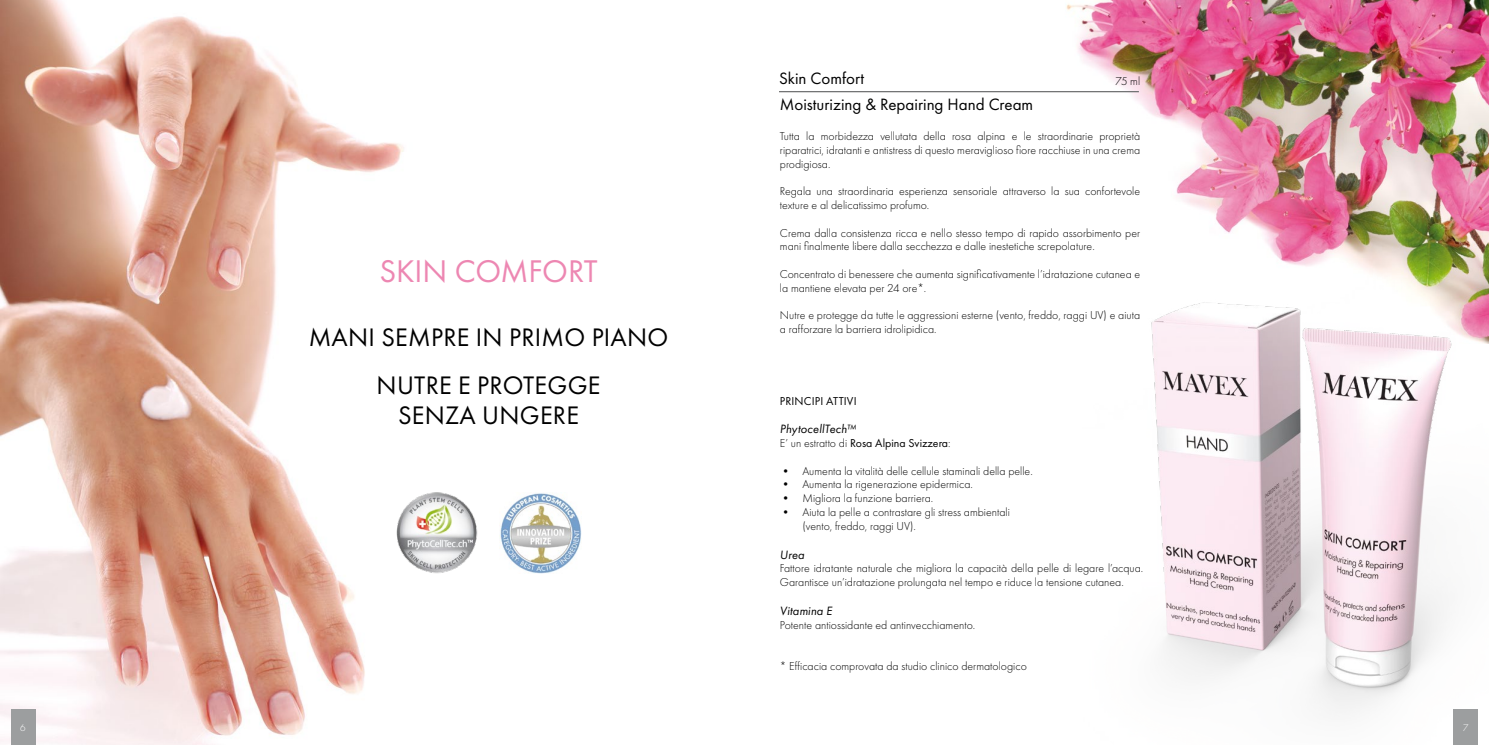
<style>
.page{position:relative;width:1489px;height:745px;background:#fff}
.page>*{position:absolute;margin:0;border:0;box-sizing:border-box;transform-origin:0 0}
.t1{font:32.5px "Futura PT";letter-spacing:-.005em;color:#ed87b2}
.t2{font:26.25px/47.8px "Futura PT";letter-spacing:.01em;color:#000;text-align:center}
.t3{font:17px "Futura PT";color:#000}
.t4{font:italic 12.5px "Futura PT";letter-spacing:.01em;color:#000}
.t5{font:300 11.88px/13.8px "Futura PT";color:#000}
.t6{font:11.88px "Futura PT";color:#000}
.t7{font:300 10px "Futura PT";color:#fff}
.s1{font-weight:300}
</style>
<div class="page">
<img style="left:0;top:0;width:404px;height:744px">
<img style="left:1018px;top:0;width:470px;height:265px">
<img style="left:1151px;top:265px;width:337px;height:448px">
<img style="left:500px;top:493px;width:81px;height:80px">
<img style="left:395px;top:491px;width:82px;height:82px">
<div style="left:11px;top:709px;width:24px;height:35px;background:#9c9e9f"></div>
<div style="left:1453px;top:709px;width:25px;height:35px;background:#9c9e9f"></div>
<hr style="left:779px;top:91px;width:359px;height:1px;background:#707172">
<h1 class="t1" style="left:379px;top:251px;width:220px">SKIN COMFORT</h1>
<h2 class="t2" style="left:309px;top:313px;width:361px">MANI SEMPRE IN PRIMO PIANO<br>NUTRE E PROTEGGE</h2>
<h2 class="t2" style="left:398px;top:390px;width:182px">SENZA UNGERE</h2>
<h3 class="t3" style="left:779px;top:68px;width:87px">Skin Comfort</h3>
<h3 class="t3" style="left:780px;top:94px;width:255px">Moisturizing &amp; Repairing Hand Cream</h3>
<p class="t5" style="left:1115px;top:74px;width:26px">75 ml</p>
<p class="t5" style="left:780px;top:129px;width:362px;text-align:justify">Tutta la morbidezza vellutata della rosa alpina e le straordinarie proprietà riparatrici, idratanti e antistress di questo meraviglioso fiore racchiuse in una crema prodigiosa.</p>
<p class="t5" style="left:780px;top:184px;width:362px">Regala una straordinaria esperienza sensoriale attraverso la sua confortevole texture e al delicatissimo profumo.</p>
<p class="t5" style="left:780px;top:226px;width:362px">Crema dalla consistenza ricca e nello stesso tempo di rapido assorbimento per mani finalmente libere dalla secchezza e dalle inestetiche screpolature.</p>
<p class="t5" style="left:780px;top:267px;width:362px">Concentrato di benessere che aumenta significativamente l’idratazione cutanea e la mantiene elevata per 24 ore*.</p>
<p class="t5" style="left:780px;top:308px;width:362px">Nutre e protegge da tutte le aggressioni esterne (vento, freddo, raggi UV) e aiuta a rafforzare la barriera idrolipidica.</p>
<p class="t6" style="left:780px;top:393px;width:78px">PRINCIPI ATTIVI</p>
<p class="t4" style="left:780px;top:421px;width:77px">PhytocellTech™</p>
<p class="t6" style="left:780px;top:436px;width:172px"><span class="s1">E’ un estratto di</span> Rosa Alpina Svizzera<span class="s1">:</span></p>
<p class="t5" style="left:780px;top:463px;width:254px">• Aumenta la vitalità delle cellule staminali della pelle.</p>
<p class="t5" style="left:780px;top:477px;width:194px">• Aumenta la rigenerazione epidermica.</p>
<p class="t5" style="left:780px;top:491px;width:155px">• Migliora la funzione barriera.</p>
<p class="t5" style="left:802px;top:505px;width:209px;text-indent:-23px">• Aiuta la pelle a contrastare gli stress ambientali (vento, freddo, raggi UV).</p>
<p class="t4" style="left:780px;top:546px;width:26px">Urea</p>
<p class="t5" style="left:780px;top:561px;width:365px">Fattore idratante naturale che migliora la capacità della pelle di legare l’acqua.<br>Garantisce un’idratazione prolungata nel tempo e riduce la tensione cutanea.</p>
<p class="t4" style="left:780px;top:603px;width:54px">Vitamina E</p>
<p class="t5" style="left:780px;top:617px;width:197px">Potente antiossidante ed antinvecchiamento.</p>
<p class="t5" style="left:780px;top:658px;width:248px">* Efficacia comprovata da studio clinico dermatologico</p>
<p class="t7" style="left:20px;top:721px;width:7px">6</p>
<p class="t7" style="left:1462px;top:721px;width:7px">7</p>
</div>
